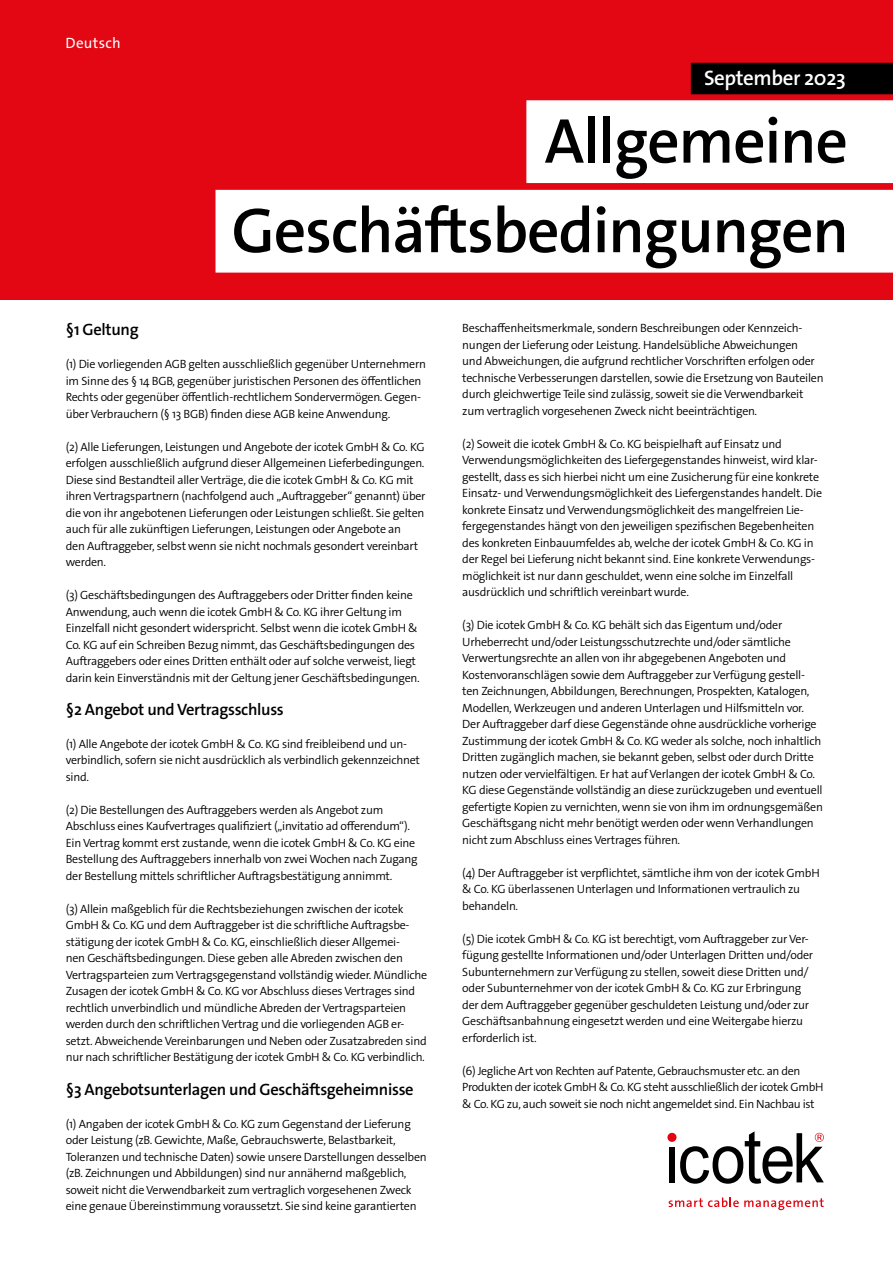
<style>
.page{position:relative;width:893px;height:1263px;background:#fff}
.page>*{position:absolute;margin:0;border:0;box-sizing:border-box;transform-origin:0 0}
.t1{font:600 63.9px/89.6px "The Sans Os F";letter-spacing:-.02em;color:#000;text-align:right}
.t2{font:600 21px "The Sans Os F";letter-spacing:-.02em;color:#fff}
.t3{font:600 16.5px "The Sans Os F";letter-spacing:-.02em;color:#000}
.t4{font:15px "The Sans Os F";letter-spacing:.02em;color:#fff}
.t5{font:300 12px/16.5px "The Sans Os F";letter-spacing:-.02em;color:#000}
</style>
<div class="page">
<div style="left:0;top:0;width:893px;height:300px;background:#e30613"></div>
<div style="left:667px;top:1133px;width:9px;height:9px;background:#e30512;border-radius:50%"></div>
<svg style="left:680px;top:1131px;width:144px;height:53px"></svg>
<div style="left:669px;top:1146px;width:6px;height:36px;background:#000"></div>
<svg style="left:669px;top:1197px;width:155px;height:13px"></svg>
<div style="left:526px;top:100px;width:367px;height:83px;background:#fff"></div>
<div style="left:215px;top:190px;width:678px;height:83px;background:#fff"></div>
<div style="left:691px;top:63px;width:202px;height:31px;background:#000"></div>
<p class="t4" style="left:66px;top:34px;width:57px">Deutsch</p>
<h2 class="t2" style="left:704px;top:65px;width:143px">September 2023</h2>
<h1 class="t1" style="left:232px;top:97px;width:619px">Allgemeine<br>Geschäftsbedingungen</h1>
<h3 class="t3" style="left:66px;top:319px;width:74px">§1 Geltung</h3>
<p class="t5" style="left:66px;top:356px;width:362px">(1) Die vorliegenden AGB gelten ausschließlich gegenüber Unternehmern im Sinne des § 14 BGB, gegenüber juristischen Personen des öffentlichen Rechts oder gegenüber öffentlich-rechtlichem Sondervermögen. Gegen&shy;über Verbrauchern (§ 13 BGB) finden diese AGB keine Anwendung.</p>
<p class="t5" style="left:66px;top:439px;width:361px">(2) Alle Lieferungen, Leistungen und Angebote der icotek GmbH &amp; Co. KG erfolgen ausschließlich aufgrund dieser Allgemeinen Lieferbedingungen.<br>Diese sind Bestandteil aller Verträge, die die icotek GmbH &amp; Co. KG mit ihren Vertragspartnern (nachfolgend auch „Auftraggeber“ genannt) über die von ihr angebotenen Lieferungen oder Leistungen schließt. Sie gelten auch für alle zukünftigen Lieferungen, Leistungen oder Angebote an<br>den Auftraggeber, selbst wenn sie nicht nochmals gesondert vereinbart werden.</p>
<p class="t5" style="left:66px;top:587px;width:355px">(3) Geschäftsbedingungen des Auftraggebers oder Dritter finden keine Anwendung, auch wenn die icotek GmbH &amp; Co. KG ihrer Geltung im Einzelfall nicht gesondert widerspricht. Selbst wenn die icotek GmbH &amp; Co. KG auf ein Schreiben Bezug nimmt, das Geschäftsbedingungen des Auftraggebers oder eines Dritten enthält oder auf solche verweist, liegt darin kein Einverständnis mit der Geltung jener Geschäftsbedingungen.</p>
<h3 class="t3" style="left:66px;top:699px;width:220px">§2 Angebot und Vertragsschluss</h3>
<p class="t5" style="left:66px;top:736px;width:356px">(1) Alle Angebote der icotek GmbH &amp; Co. KG sind freibleibend und un&shy;verbindlich, sofern sie nicht ausdrücklich als verbindlich gekennzeichnet sind.</p>
<p class="t5" style="left:66px;top:802px;width:353px">(2) Die Bestellungen des Auftraggebers werden als Angebot zum Abschluss eines Kaufvertrages qualifiziert („invitatio ad offerendum“).<br>Ein Vertrag kommt erst zustande, wenn die icotek GmbH &amp; Co. KG eine Bestellung des Auftraggebers innerhalb von zwei Wochen nach Zugang der Bestellung mittels schriftlicher Auftragsbestätigung annimmt.</p>
<p class="t5" style="left:66px;top:901px;width:363px">(3) Allein maßgeblich für die Rechtsbeziehungen zwischen der icotek GmbH &amp; Co. KG und dem Auftraggeber ist die schriftliche Auftragsbe&shy;stätigung der icotek GmbH &amp; Co. KG, einschließlich dieser Allgemei-<br>nen Geschäftsbedingungen. Diese geben alle Abreden zwischen den Vertragsparteien zum Vertragsgegenstand vollständig wieder. Mündliche Zusagen der icotek GmbH &amp; Co. KG vor Abschluss dieses Vertrages sind rechtlich unverbindlich und mündliche Abreden der Vertragsparteien werden durch den schriftlichen Vertrag und die vorliegenden AGB er&shy;setzt. Abweichende Vereinbarungen und Neben oder Zusatzabreden sind nur nach schriftlicher Bestätigung der icotek GmbH &amp; Co. KG verbindlich.</p>
<h3 class="t3" style="left:66px;top:1078px;width:349px">§3 Angebotsunterlagen und Geschäftsgeheimnisse</h3>
<p class="t5" style="left:66px;top:1115px;width:363px">(1) Angaben der icotek GmbH &amp; Co. KG zum Gegenstand der Lieferung oder Leistung (zB. Gewichte, Maße, Gebrauchswerte, Belastbarkeit, Toleranzen und technische Daten) sowie unsere Darstellungen desselben (zB. Zeichnungen und Abbildungen) sind nur annähernd maßgeblich, soweit nicht die Verwendbarkeit zum vertraglich vorgesehenen Zweck eine genaue Übereinstimmung voraussetzt. Sie sind keine garantierten</p>
<p class="t5" style="left:462px;top:320px;width:363px">Beschaffenheitsmerkmale, sondern Beschreibungen oder Kennzeich&shy;nungen der Lieferung oder Leistung. Handelsübliche Abweichungen<br>und Abweichungen, die aufgrund rechtlicher Vorschriften erfolgen oder technische Verbesserungen darstellen, sowie die Ersetzung von Bauteilen durch gleichwertige Teile sind zulässig, soweit sie die Verwendbarkeit zum vertraglich vorgesehenen Zweck nicht beeinträchtigen.</p>
<p class="t5" style="left:462px;top:435px;width:361px">(2) Soweit die icotek GmbH &amp; Co. KG beispielhaft auf Einsatz und Verwendungsmöglichkeiten des Liefergegenstandes hinweist, wird klar&shy;gestellt, dass es sich hierbei nicht um eine Zusicherung für eine konkrete Einsatz- und Verwendungsmöglichkeit des Liefergenstandes handelt. Die konkrete Einsatz und Verwendungsmöglichkeit des mangelfreien Lie&shy;fergegenstandes hängt von den jeweiligen spezifischen Begebenheiten des konkreten Einbauumfeldes ab, welche der icotek GmbH &amp; Co. KG in der Regel bei Lieferung nicht bekannt sind. Eine konkrete Verwendungs&shy;möglichkeit ist nur dann geschuldet, wenn eine solche im Einzelfall ausdrücklich und schriftlich vereinbart wurde.</p>
<p class="t5" style="left:462px;top:617px;width:362px">(3) Die icotek GmbH &amp; Co. KG behält sich das Eigentum und/oder Urheberrecht und/oder Leistungsschutzrechte und/oder sämtliche Verwertungsrechte an allen von ihr abgegebenen Angeboten und Kostenvoranschlägen sowie dem Auftraggeber zur Verfügung gestell&shy;ten Zeichnungen, Abbildungen, Berechnungen, Prospekten, Katalogen, Modellen, Werkzeugen und anderen Unterlagen und Hilfsmitteln vor.<br>Der Auftraggeber darf diese Gegenstände ohne ausdrückliche vorherige Zustimmung der icotek GmbH &amp; Co. KG weder als solche, noch inhaltlich Dritten zugänglich machen, sie bekannt geben, selbst oder durch Dritte nutzen oder vervielfältigen. Er hat auf Verlangen der icotek GmbH &amp; Co.<br>KG diese Gegenstände vollständig an diese zurückzugeben und eventuell gefertigte Kopien zu vernichten, wenn sie von ihm im ordnungsgemäßen Geschäftsgang nicht mehr benötigt werden oder wenn Verhandlungen nicht zum Abschluss eines Vertrages führen.</p>
<p class="t5" style="left:462px;top:864px;width:359px">(4) Der Auftraggeber ist verpflichtet, sämtliche ihm von der icotek GmbH &amp; Co. KG überlassenen Unterlagen und Informationen vertraulich zu behandeln.</p>
<p class="t5" style="left:462px;top:930px;width:352px">(5) Die icotek GmbH &amp; Co. KG ist berechtigt, vom Auftraggeber zur Ver&shy;fügung gestellte Informationen und/oder Unterlagen Dritten und/oder Subunternehmern zur Verfügung zu stellen, soweit diese Dritten und/ oder Subunternehmer von der icotek GmbH &amp; Co. KG zur Erbringung der dem Auftraggeber gegenüber geschuldeten Leistung und/oder zur Geschäftsanbahnung eingesetzt werden und eine Weitergabe hierzu erforderlich ist.</p>
<p class="t5" style="left:462px;top:1062px;width:363px">(6) Jegliche Art von Rechten auf Patente, Gebrauchsmuster etc. an den<br>Produkten der icotek GmbH &amp; Co. KG steht ausschließlich der icotek GmbH &amp; Co. KG zu, auch soweit sie noch nicht angemeldet sind. Ein Nachbau ist</p>
</div>
